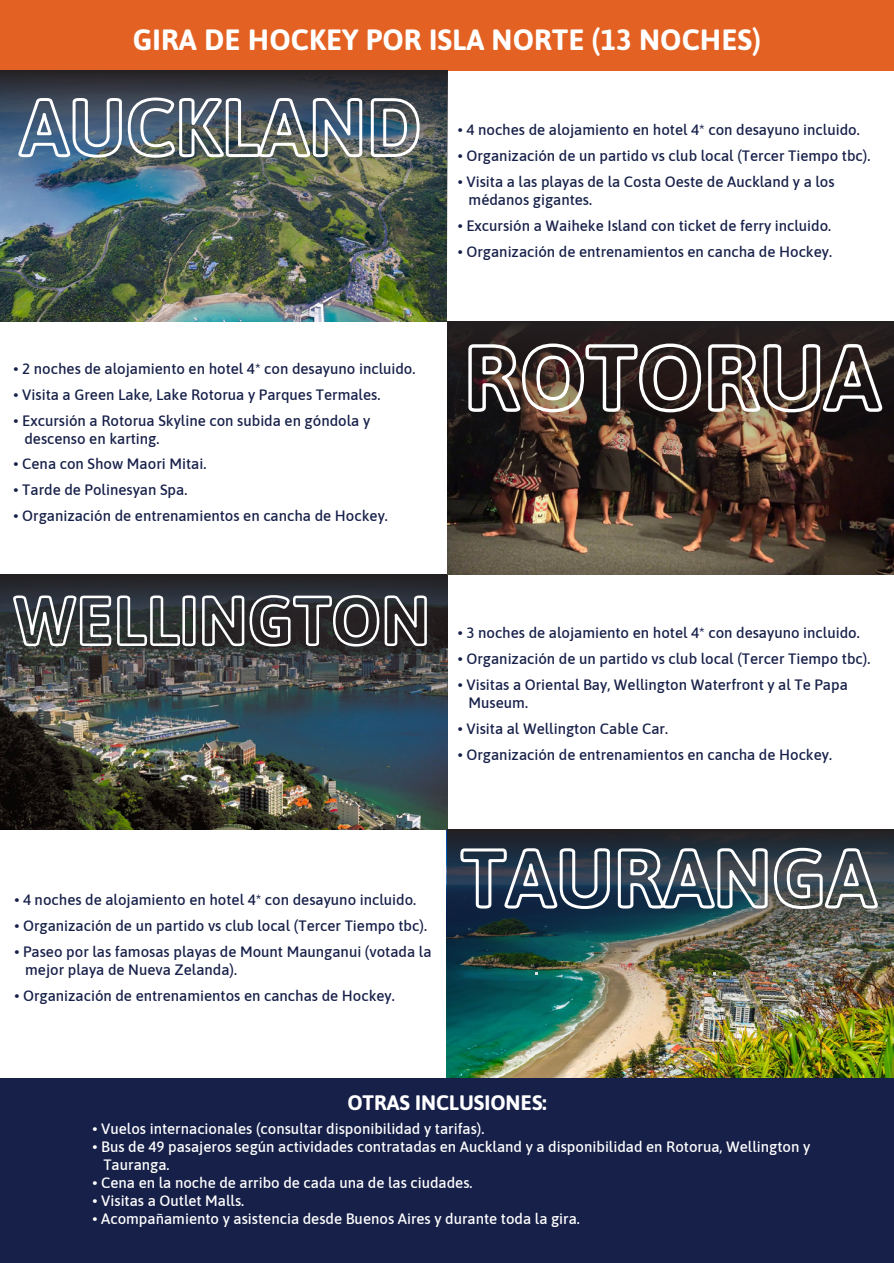
<style>
.page{position:relative;width:894px;height:1263px;background:#fff}
.page>*{position:absolute;margin:0;border:0;box-sizing:border-box;transform-origin:0 0}
.t1{font:700 29.25px "Asap";letter-spacing:.005em;color:#fff}
.t2{font:700 20.85px "Asap";color:#fff}
.t3{font:500 15px/18px "Asap";color:#172049}
.t4{font:500 15px/18px "Asap";color:#fff}
</style>
<div class="page">
<div style="left:0;top:0;width:893px;height:70px;background:#e36223"></div>
<div style="left:0;top:1078px;width:893px;height:185px;background:#172049"></div>
<img style="left:0;top:70px;width:447px;height:252px">
<img style="left:17px;top:96px;width:404px;height:63px">
<img style="left:0;top:575px;width:447px;height:251px">
<svg style="left:12px;top:594px;width:416px;height:54px"></svg>
<img style="left:447px;top:829px;width:446px;height:249px">
<svg style="left:458px;top:846px;width:421px;height:65px"></svg>
<img style="left:447px;top:321px;width:446px;height:252px">
<svg style="left:465px;top:342px;width:418px;height:72px"></svg>
<h1 class="t1" style="left:133px;top:19px;width:629px">GIRA DE HOCKEY POR ISLA NORTE (13 NOCHES)</h1>
<p class="t3" style="left:14px;top:359px;width:403px">• 2 noches de alojamiento en hotel 4* con desayuno incluido.</p>
<p class="t3" style="left:14px;top:385px;width:368px">• Visita a Green Lake, Lake Rotorua y Parques Termales.</p>
<p class="t3" style="left:24px;top:411px;width:347px;text-indent:-11px">• Excursión a Rotorua Skyline con subida en góndola y descenso en karting.</p>
<p class="t3" style="left:14px;top:454px;width:194px">• Cena con Show Maori Mitai.</p>
<p class="t3" style="left:14px;top:480px;width:175px">• Tarde de Polinesyan Spa.</p>
<p class="t3" style="left:14px;top:506px;width:375px">• Organización de entrenamientos en cancha de Hockey.</p>
<p class="t3" style="left:457px;top:120px;width:403px">• 4 noches de alojamiento en hotel 4* con desayuno incluido.</p>
<p class="t3" style="left:457px;top:146px;width:414px">• Organización de un partido vs club local (Tercer Tiempo tbc).</p>
<p class="t3" style="left:468px;top:172px;width:367px;text-indent:-11px">• Visita a las playas de la Costa Oeste de Auckland y a los médanos gigantes.</p>
<p class="t3" style="left:457px;top:216px;width:375px">• Excursión a Waiheke Island con ticket de ferry incluido.</p>
<p class="t3" style="left:457px;top:242px;width:375px">• Organización de entrenamientos en cancha de Hockey.</p>
<p class="t3" style="left:457px;top:623px;width:403px">• 3 noches de alojamiento en hotel 4* con desayuno incluido.</p>
<p class="t3" style="left:457px;top:649px;width:414px">• Organización de un partido vs club local (Tercer Tiempo tbc).</p>
<p class="t3" style="left:468px;top:675px;width:380px;text-indent:-11px">• Visitas a Oriental Bay, Wellington Waterfront y al Te Papa<br>Museum.</p>
<p class="t3" style="left:457px;top:719px;width:212px">• Visita al Wellington Cable Car.</p>
<p class="t3" style="left:457px;top:744px;width:375px">• Organización de entrenamientos en cancha de Hockey.</p>
<p class="t3" style="left:14px;top:890px;width:403px">• 4 noches de alojamiento en hotel 4* con desayuno incluido.</p>
<p class="t3" style="left:14px;top:916px;width:414px">• Organización de un partido vs club local (Tercer Tiempo tbc).</p>
<p class="t3" style="left:25px;top:942px;width:407px;text-indent:-11px">• Paseo por las famosas playas de Mount Maunganui (votada la mejor playa de Nueva Zelanda).</p>
<p class="t3" style="left:14px;top:986px;width:382px">• Organización de entrenamientos en canchas de Hockey.</p>
<h2 class="t2" style="left:347px;top:1088px;width:201px">OTRAS INCLUSIONES:</h2>
<p class="t4" style="left:92px;top:1119px;width:393px">• Vuelos internacionales (consultar disponibilidad y tarifas).</p>
<p class="t4" style="left:103px;top:1137px;width:708px;text-indent:-11px">• Bus de 49 pasajeros según actividades contratadas en Auckland y a disponibilidad en Rotorua, Wellington y<br>Tauranga.</p>
<p class="t4" style="left:92px;top:1173px;width:381px">• Cena en la noche de arribo de cada una de las ciudades.</p>
<p class="t4" style="left:92px;top:1191px;width:153px">• Visitas a Outlet Malls.</p>
<p class="t4" style="left:92px;top:1209px;width:488px">• Acompañamiento y asistencia desde Buenos Aires y durante toda la gira.</p>
</div>
